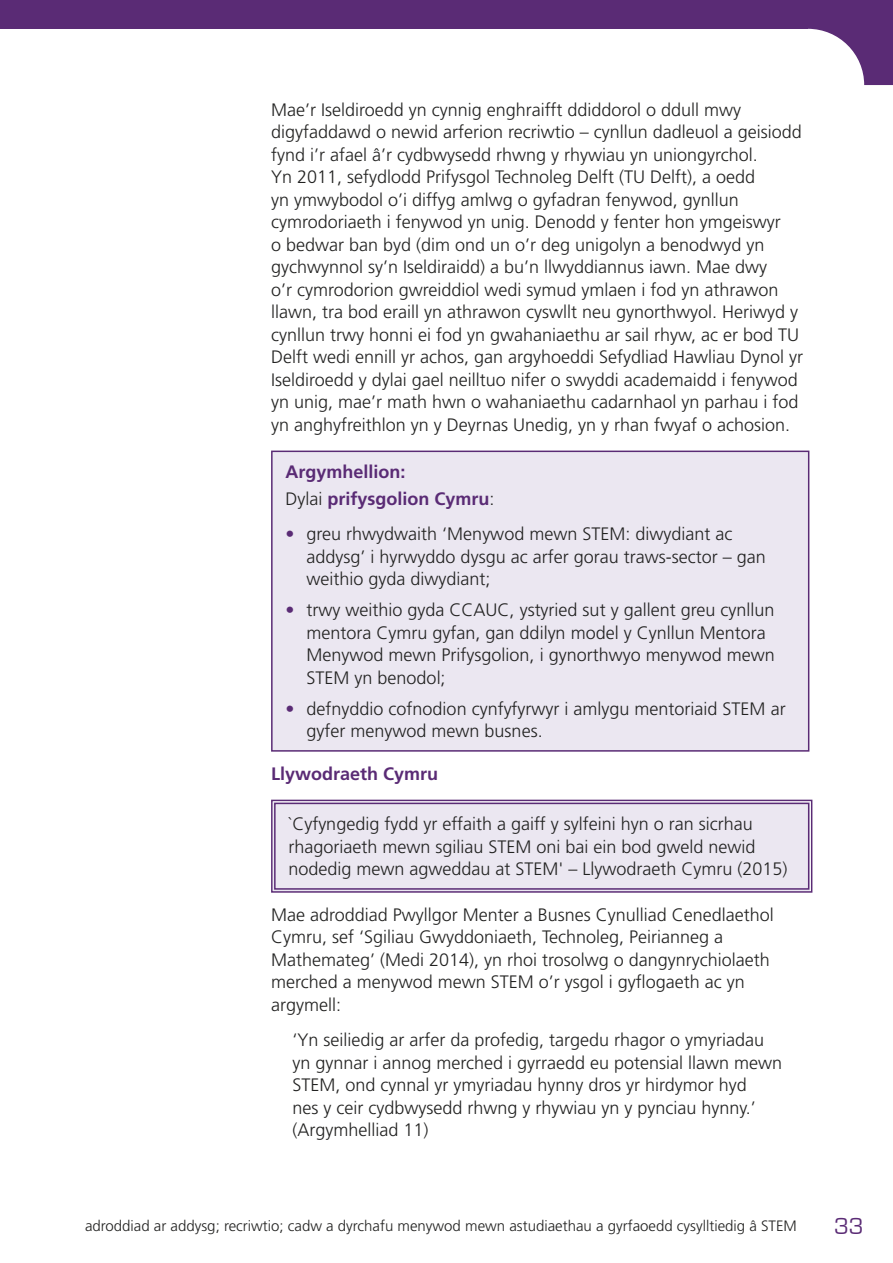
<style>
.page{position:relative;width:893px;height:1263px;background:#fff}
.page>*{position:absolute;margin:0;border:0;box-sizing:border-box;transform-origin:0 0}
.t1{font:24px "Eurostile";color:#5a2b75}
.Body_Copy{font:300 18px/22.5px "Frutiger";color:#222221}
.Body_Copy-2{font:700 18px/26.7px "Frutiger";color:#5a2b75}
.t2{font:300 15px "Frutiger";color:#222221}
.s1{font-weight:300;color:#222221}
.s2{font-weight:700;color:#5a2b75}
</style>
<div class="page">
<svg style="left:808px;top:0;width:85px;height:85px"></svg>
<div style="left:0;top:0;width:808px;height:29px;background:#5a2b75"></div>
<div style="left:272px;top:451px;width:537px;height:300px;background:#ebe7f1"></div>
<div style="left:271px;top:451px;width:538px;height:301px;border:2px solid #5a2b75"></div>
<svg style="left:271px;top:799px;width:542px;height:94px;background:#e4deeb"></svg>
<div style="left:274px;top:803px;width:535px;height:87px;border:1px solid #5a2b75"></div>
<p class="Body_Copy" style="left:271px;top:98px;width:534px">Mae’r Iseldiroedd yn cynnig enghraifft ddiddorol o ddull mwy digyfaddawd o newid arferion recriwtio – cynllun dadleuol a geisiodd fynd i’r afael â’r cydbwysedd rhwng y rhywiau yn uniongyrchol.<br>Yn 2011, sefydlodd Prifysgol Technoleg Delft (TU Delft), a oedd<br>yn ymwybodol o’i diffyg amlwg o gyfadran fenywod, gynllun cymrodoriaeth i fenywod yn unig. Denodd y fenter hon ymgeiswyr<br>o bedwar ban byd (dim ond un o’r deg unigolyn a benodwyd yn gychwynnol sy’n Iseldiraidd) a bu’n llwyddiannus iawn. Mae dwy<br>o’r cymrodorion gwreiddiol wedi symud ymlaen i fod yn athrawon llawn, tra bod eraill yn athrawon cyswllt neu gynorthwyol. Heriwyd y cynllun trwy honni ei fod yn gwahaniaethu ar sail rhyw, ac er bod TU Delft wedi ennill yr achos, gan argyhoeddi Sefydliad Hawliau Dynol yr Iseldiroedd y dylai gael neilltuo nifer o swyddi academaidd i fenywod yn unig, mae’r math hwn o wahaniaethu cadarnhaol yn parhau i fod yn anghyfreithlon yn y Deyrnas Unedig, yn y rhan fwyaf o achosion.</p>
<p class="Body_Copy-2" style="left:285px;top:459px;width:211px">Argymhellion:<br><span class="s1">Dylai</span> prifysgolion Cymru<span class="s1">:</span></p>
<p class="Body_Copy" style="left:307px;top:523px;width:461px;text-indent:-21px"><span class="s2">•</span> greu rhwydwaith ‘Menywod mewn STEM: diwydiant ac addysg’ i hyrwyddo dysgu ac arfer gorau traws-sector – gan weithio gyda diwydiant;</p>
<p class="Body_Copy" style="left:307px;top:599px;width:470px;text-indent:-21px"><span class="s2">•</span> trwy weithio gyda CCAUC, ystyried sut y gallent greu cynllun mentora Cymru gyfan, gan ddilyn model y Cynllun Mentora Menywod mewn Prifysgolion, i gynorthwyo menywod mewn STEM yn benodol;</p>
<p class="Body_Copy" style="left:307px;top:698px;width:481px;text-indent:-21px"><span class="s2">•</span> defnyddio cofnodion cynfyfyrwyr i amlygu mentoriaid STEM ar gyfer menywod mewn busnes.</p>
<p class="Body_Copy-2" style="left:271px;top:760px;width:169px">Llywodraeth Cymru</p>
<p class="Body_Copy" style="left:288px;top:813px;width:501px">`Cyfyngedig fydd yr effaith a gaiff y sylfeini hyn o ran sicrhau rhagoriaeth mewn sgiliau STEM oni bai ein bod gweld newid nodedig mewn agweddau at STEM' – Llywodraeth Cymru (2015)</p>
<p class="Body_Copy" style="left:271px;top:903px;width:504px">Mae adroddiad Pwyllgor Menter a Busnes Cynulliad Cenedlaethol Cymru, sef ‘Sgiliau Gwyddoniaeth, Technoleg, Peirianneg a Mathemateg’ (Medi 2014), yn rhoi trosolwg o dangynrychiolaeth merched a menywod mewn STEM o’r ysgol i gyflogaeth ac yn argymell:</p>
<p class="Body_Copy" style="left:292px;top:1029px;width:491px">‘Yn seiliedig ar arfer da profedig, targedu rhagor o ymyriadau yn gynnar i annog merched i gyrraedd eu potensial llawn mewn STEM, ond cynnal yr ymyriadau hynny dros yr hirdymor hyd<br>nes y ceir cydbwysedd rhwng y rhywiau yn y pynciau hynny.’ (Argymhelliad 11)</p>
<p class="t2" style="left:85px;top:1217px;width:713px">adroddiad ar addysg; recriwtio; cadw a dyrchafu menywod mewn astudiaethau a gyrfaoedd cysylltiedig â STEM</p>
<h1 class="t1" style="left:834px;top:1213px;width:31px">33</h1>
</div>
